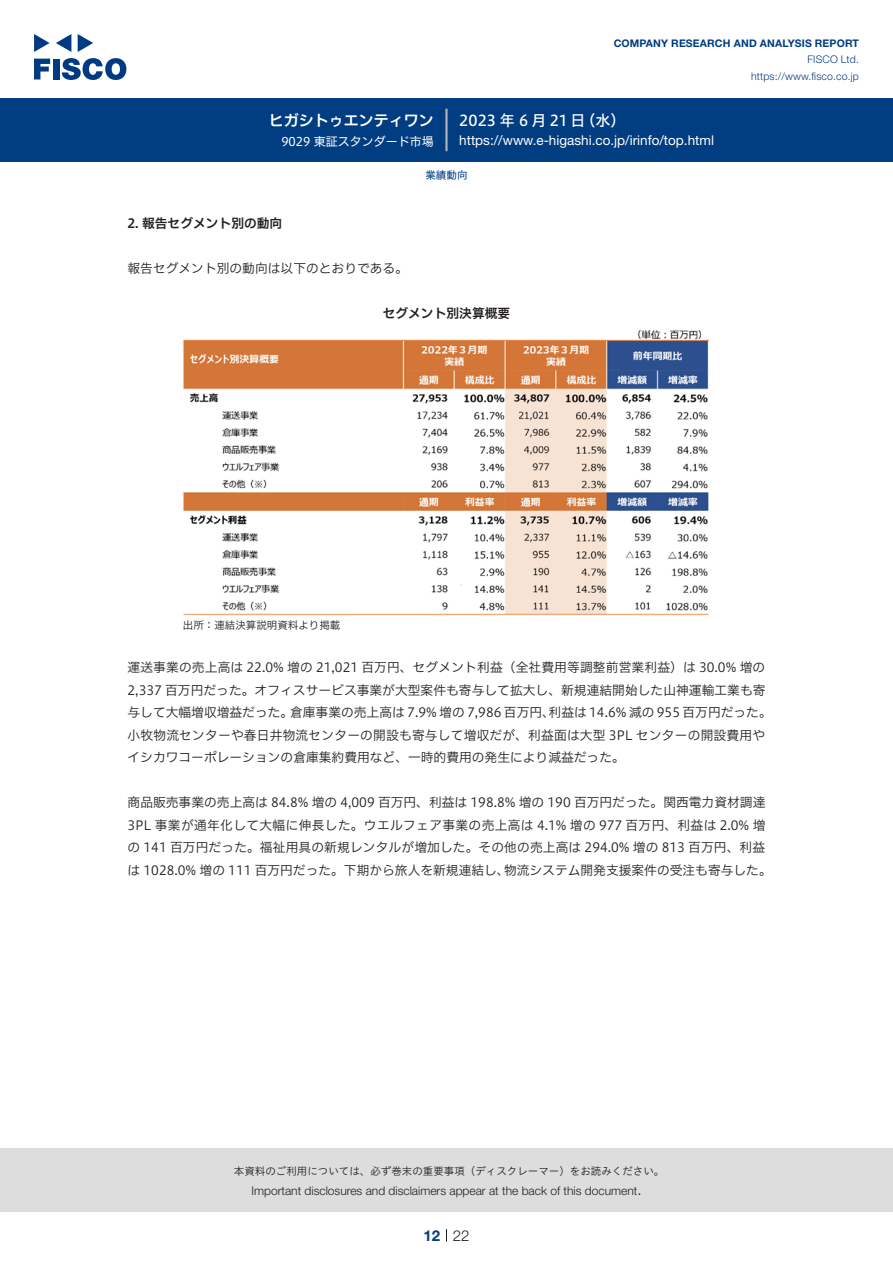
<style>
.page{position:relative;width:893px;height:1263px;background:#fff}
.page>*{position:absolute;margin:0;border:0;box-sizing:border-box;transform-origin:0 0}
.t1{font:15px "Hiragino UD Sans F Std N W5";letter-spacing:.175em;color:#fff}
.t2{font:15px "Hiragino UD Sans F Std N W6";color:#fff}
.t3{font:300 15px "Helvetica Neue LT Std";color:#231f20}
.t4{font:700 15px "Helvetica Neue LT Std";color:#003d81}
.t5{font:13.5px "Helvetica Neue LT Std";color:#fff}
.t6{font:12.75px/22.5px "Hiragino UD Sans F Std N W3";color:#231f20}
.t7{font:12.75px "Hiragino UD Sans F Std N W3";letter-spacing:.025em;color:#231f20}
.t8{font:12.75px "Hiragino UD Sans F Std N W6";color:#231f20}
.t9{font:300 12px "Helvetica Neue LT Std";color:#231f20}
.t10{font:12px "Hiragino UD Sans F Std N W4";color:#fff}
.t11{font:10.5px "Hiragino UD Sans Std W3";color:#231f20}
.t12{font:700 10.5px "Helvetica Neue LT Std";letter-spacing:.015em;color:#003d81}
.t13{font:300 10.5px/16.5px "Helvetica Neue LT Std";letter-spacing:.015em;color:#003d81;text-align:right}
.t14{font:10.5px "Hiragino UD Sans F Std N W3";color:#231f20}
.t15{font:10.5px "Hiragino UD Sans F Std N W4";color:#003d81}
</style>
<div class="page">
<div style="left:0;top:1148px;width:893px;height:64px;background:#ddd"></div>
<svg style="left:34px;top:59px;width:16px;height:20px"></svg>
<div style="left:53px;top:59px;width:6px;height:20px;background:#003a83"></div>
<svg style="left:62px;top:58px;width:64px;height:22px"></svg>
<svg style="left:34px;top:34px;width:16px;height:18px"></svg>
<svg style="left:78px;top:34px;width:15px;height:18px"></svg>
<svg style="left:56px;top:34px;width:15px;height:18px"></svg>
<div style="left:0;top:98px;width:893px;height:64px;background:#003d81"></div>
<hr style="left:445px;top:109px;width:3px;height:42px;background:#b5b5b6">
<svg style="left:446px;top:1229px;width:1px;height:13px"></svg>
<img style="left:183px;top:329px;width:527px;height:287px">
<p class="t2" style="left:269px;top:109px;width:167px">ヒガシトゥエンティワン</p>
<p class="t10" style="left:281px;top:132px;width:154px">9029 東証スタンダード市場</p>
<p class="t12" style="left:614px;top:37px;width:247px">COMPANY RESEARCH AND ANALYSIS REPORT</p>
<p class="t13" style="left:751px;top:51px;width:109px">FISCO Ltd. https://www.fisco.co j p.</p>
<p class="t1" style="left:581px;top:109px;width:46px">（水(</p>
<p class="t1" style="left:459px;top:109px;width:128px">2023年6月21日</p>
<p class="t5" style="left:459px;top:132px;width:256px">https://www -e. higashi.co j p. /irinfo/top.html</p>
<p class="t15" style="left:425px;top:167px;width:43px">業績動向</p>
<p class="t8" style="left:128px;top:214px;width:156px">2. 報告セグメント別の動向</p>
<p class="t6" style="left:128px;top:256px;width:282px">報告セグメント別の動向は以下のとおりである。</p>
<p class="t8" style="left:383px;top:304px;width:129px">セグメント別決算概要</p>
<p class="t14" style="left:183px;top:617px;width:159px">出所：連結決算説明資料より掲載</p>
<p class="t6" style="left:128px;top:656px;width:639px">運送事業の売上高は 22.0% 増の 21,021 百万円、セグメント利益（全社費用等調整前営業利益）は 30.0% 増の</p>
<p class="t6" style="left:128px;top:678px;width:639px">2,337 百万円だった。オフィスサービス事業が大型案件も寄与して拡大し、新規連結開始した山神運輸工業も寄</p>
<p class="t6" style="left:549px;top:701px;width:225px">利益は 14.6% 減の 955 百万円だった。</p>
<p class="t6" style="left:128px;top:701px;width:639px">与して大幅増収増益だった。<br>小牧物流センターや春日井物流センターの開設も寄与して増収だが、利益面は大型 3PL センターの開設費用やイシカワコーポレーションの倉庫集約費用など、一時的費用の発生により減益だった。</p>
<p class="t6" style="left:128px;top:791px;width:639px">商品販売事業の売上高は 84.8% 増の 4,009 百万円、利益は 198.8% 増の 190 百万円だった。関西電力資材調達</p>
<p class="t7" style="left:128px;top:815px;width:639px">3PL 事業が通年化して大幅に伸長した。ウエルフェア事業の売上高は 4.1% 増の 977 百万円、利益は 2.0% 増</p>
<p class="t6" style="left:128px;top:836px;width:639px">の 141 百万円だった。福祉用具の新規レンタルが増加した。その他の売上高は 294.0% 増の 813 百万円、利益</p>
<p class="t6" style="left:504px;top:858px;width:269px">物流システム開発支援案件の受注も寄与した。</p>
<p class="t6" style="left:290px;top:701px;width:266px">倉庫事業の売上高は 7.9% 増の 7,986 百万円、</p>
<p class="t6" style="left:128px;top:858px;width:384px">は 1028.0% 増の 111 百万円だった。下期から旅人を新規連結し、</p>
<p class="t11" style="left:234px;top:1163px;width:432px">本資料のご利用については、必ず巻末の重要事項（ディスクレーマー）をお読みください。</p>
<p class="t3" style="left:637px;top:1180px;width:6px">.</p>
<p class="t9" style="left:251px;top:1183px;width:387px">Important disclosures and disclaimers appear at the back of this document</p>
<p class="t4" style="left:423px;top:1226px;width:18px">12</p>
<p class="t3" style="left:453px;top:1226px;width:18px">22</p>
</div>
